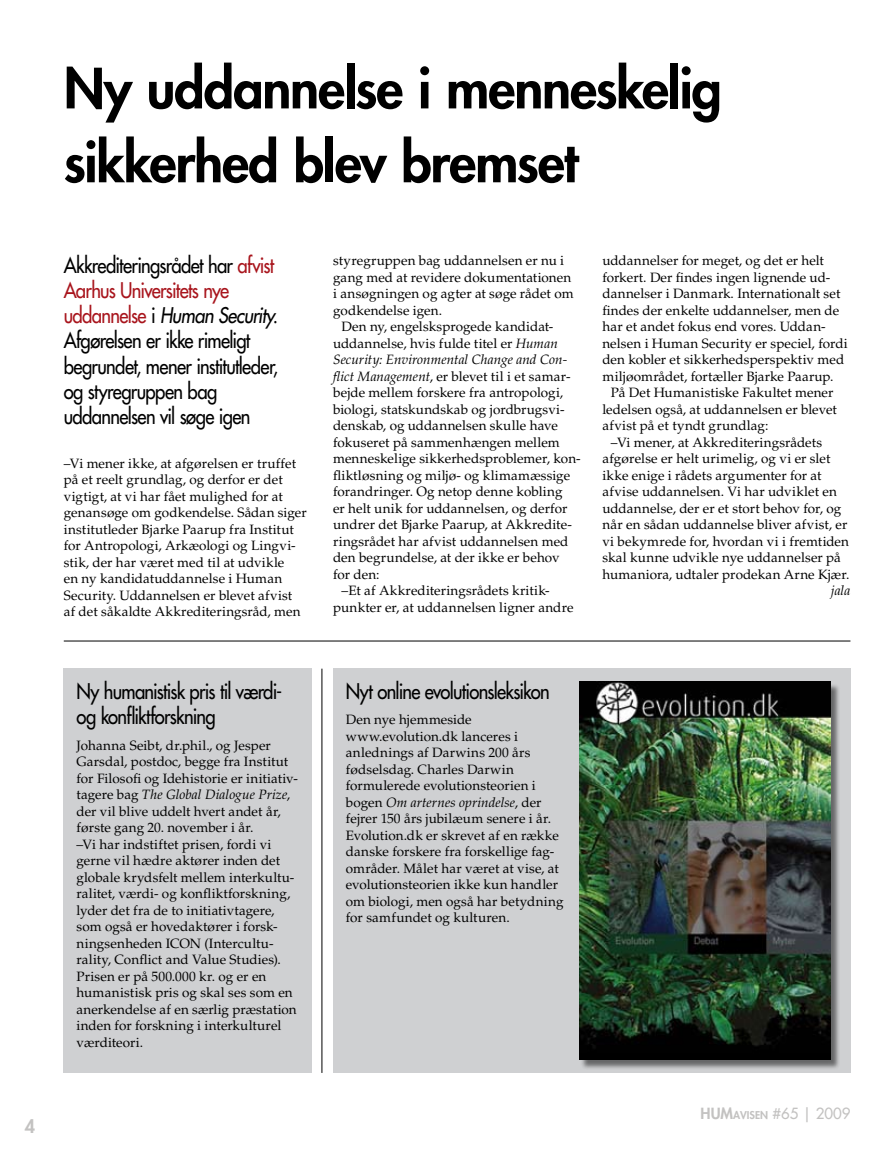
<style>
.page{position:relative;width:893px;height:1149px;background:#fff}
.page>*{position:absolute;margin:0;border:0;box-sizing:border-box;transform-origin:0 0}
.t1{font:800 54px/73.8px "Futura Std";letter-spacing:-.02em;color:#000}
.t2{font:500 21px/25.2px "Futura Std";letter-spacing:-.04em;color:#000;scale:.88 1}
.t3{font:800 18px "Futura Std";color:#c3c2c1}
.t4{font:500 15px "Futura Std";color:#c3c2c1}
.t5{font:13.5px/16.5px "Palatino LT Std";letter-spacing:.005em;color:#000}
.t6{font:italic 13.5px "Palatino LT Std";color:#000}
.t7{font:800 10.5px "Futura Std";color:#c3c2c1}
.s1{color:#a8141c}
.s2{font-style:italic}
.s3{font-size:15px}
</style>
<div class="page">
<div style="left:64px;top:668px;width:248px;height:404px;background:#cfd0d2"></div>
<div style="left:333px;top:668px;width:517px;height:404px;background:#cfd0d2"></div>
<div style="left:580px;top:682px;width:261px;height:387px;background:#000;opacity:.5"></div>
<img style="left:579px;top:681px;width:251px;height:378px">
<hr style="left:64px;top:640px;width:786px;height:1px;background:#000">
<hr style="left:322px;top:668px;width:1px;height:404px;background:#000">
<h3 class="t3" style="left:25px;top:1114px;width:12px">4</h3>
<h1 class="t1" style="left:64px;top:52px;width:660px">Ny uddannelse i menneskelig sikkerhed blev bremset</h1>
<h2 class="t2" style="left:64px;top:252px;width:245px">Akkrediteringsrådet har <span class="s1">afvist<br>Aarhus Universitets nye uddannelse</span> i <span class="s2">Human Security</span>.<br>Afgørelsen er ikke rimeligt begrundet, mener institutleder, og styregruppen bag uddannelsen vil søge igen</h2>
<p class="t5" style="left:64px;top:455px;width:244px">–Vi mener ikke, at afgørelsen er truffet på et reelt grundlag, og derfor er det vigtigt, at vi har fået mulighed for at genansøge om godkendelse. Sådan siger institutleder Bjarke Paarup fra Institut for Antropologi, Arkæologi og Lingvi&shy;stik, der har været med til at udvikle<br>en ny kandidatuddannelse i Human Security. Uddannelsen er blevet afvist af det såkaldte Akkrediteringsråd, men</p>
<h2 class="t2" style="left:77px;top:678px;width:235px">Ny humanistisk pris til værdi&shy;og konfliktforskning</h2>
<p class="t5" style="left:77px;top:736px;width:223px">Johanna Seibt, dr.phil., og Jesper Garsdal, postdoc, begge fra Institut for Filosofi og Idehistorie er initiativ&shy;tagere bag <span class="s2">The Global Dialogue Prize</span>, der vil blive uddelt hvert andet år, første gang 20. november i år.<br>–Vi har indstiftet prisen, fordi vi gerne vil hædre aktører inden det globale krydsfelt mellem interkultu&shy;ralitet, værdi- og konfliktforskning, lyder det fra de to initiativtagere, som også er hovedaktører i forsk&shy;ningsenheden ICON (Intercultu&shy;rality, Conflict and Value Studies).<br>Prisen er på 500.000 kr. og er en humanistisk pris og skal ses som en anerkendelse af en særlig præstation inden for forskning i interkulturel værditeori.</p>
<p class="t5" style="left:333px;top:252px;width:242px">styregruppen bag uddannelsen er nu i gang med at revidere dokumentationen i ansøgningen og agter at søge rådet om godkendelse igen.</p>
<p class="t5" style="left:342px;top:318px;width:213px">Den ny, engelsksprogede kandidat-</p>
<p class="t5" style="left:333px;top:335px;width:226px">uddannelse, hvis fulde titel er <span class="s2">Human</span></p>
<p class="t6" style="left:333px;top:351px;width:236px">Security: Environmental Change and Con-</p>
<p class="t5" style="left:333px;top:368px;width:239px"><span class="s2">flict Management</span>, er blevet til i et samar-</p>
<p class="t5" style="left:333px;top:384px;width:232px">bejde mellem forskere fra antropologi,</p>
<p class="t5" style="left:333px;top:401px;width:233px">biologi, statskundskab og jordbrugsvi-</p>
<p class="t5" style="left:333px;top:417px;width:226px">denskab, og uddannelsen skulle have</p>
<p class="t5" style="left:333px;top:434px;width:228px">fokuseret på sammenhængen mellem</p>
<p class="t5" style="left:333px;top:450px;width:249px">menneskelige sikkerhedsproblemer, kon-</p>
<p class="t5" style="left:333px;top:467px;width:239px">fliktløsning og miljø- og klimamæssige</p>
<p class="t5" style="left:333px;top:483px;width:231px">forandringer. Og netop denne kobling</p>
<p class="t5" style="left:333px;top:500px;width:236px">er helt unik for uddannelsen, og derfor</p>
<p class="t5" style="left:333px;top:516px;width:240px">undrer det Bjarke Paarup, at Akkredite-</p>
<p class="t5" style="left:333px;top:533px;width:237px">ringsrådet har afvist uddannelsen med</p>
<p class="t5" style="left:333px;top:549px;width:228px">den begrundelse, at der ikke er behov</p>
<p class="t5" style="left:333px;top:566px;width:48px">for den:</p>
<p class="t5" style="left:342px;top:582px;width:210px">–Et af Akkrediteringsrådets kritik-</p>
<p class="t5" style="left:333px;top:599px;width:242px">punkter er, at uddannelsen ligner andre</p>
<p class="t5" style="left:602px;top:252px;width:247px">uddannelser for meget, og det er helt forkert. Der findes ingen lignende ud&shy;dannelser i Danmark. Internationalt set findes der enkelte uddannelser, men de har et andet fokus end vores. Uddan&shy;nelsen i Human Security er speciel, fordi den kobler et sikkerhedsperspektiv med miljøområdet, fortæller Bjarke Paarup.</p>
<p class="t5" style="left:602px;top:384px;width:236px;text-indent:9px">På Det Humanistiske Fakultet mener ledelsen også, at uddannelsen er blevet afvist på et tyndt grundlag:</p>
<p class="t5" style="left:602px;top:434px;width:248px;text-indent:9px">–Vi mener, at Akkrediteringsrådets afgørelse er helt urimelig, og vi er slet ikke enige i rådets argumenter for at afvise uddannelsen. Vi har udviklet en uddannelse, der er et stort behov for, og når en sådan uddannelse bliver afvist, er vi bekymrede for, hvordan vi i fremtiden skal kunne udvikle nye uddannelser på humaniora, udtaler prodekan Arne Kjær.</p>
<p class="t6" style="left:831px;top:582px;width:21px">jala</p>
<h2 class="t2" style="left:346px;top:678px;width:233px">Nyt online evolutionsleksikon</h2>
<p class="t5" style="left:346px;top:711px;width:219px">Den nye hjemmeside www.evolution.dk lanceres i anlednings af Darwins 200 års fødselsdag. Charles Darwin formulerede evolutionsteorien i bogen <span class="s2">Om arternes oprindelse</span>, der fejrer 150 års jubilæum senere i år.<br>Evolution.dk er skrevet af en række danske forskere fra forskellige fag&shy;områder. Målet har været at vise, at evolutionsteorien ikke kun handler om biologi, men også har betydning for samfundet og kulturen.</p>
<p class="t7" style="left:701px;top:1107px;width:40px"><span class="s3">HUM</span>AVISEN</p>
<p class="t4" style="left:772px;top:1103px;width:79px">#65 | 2009</p>
</div>
